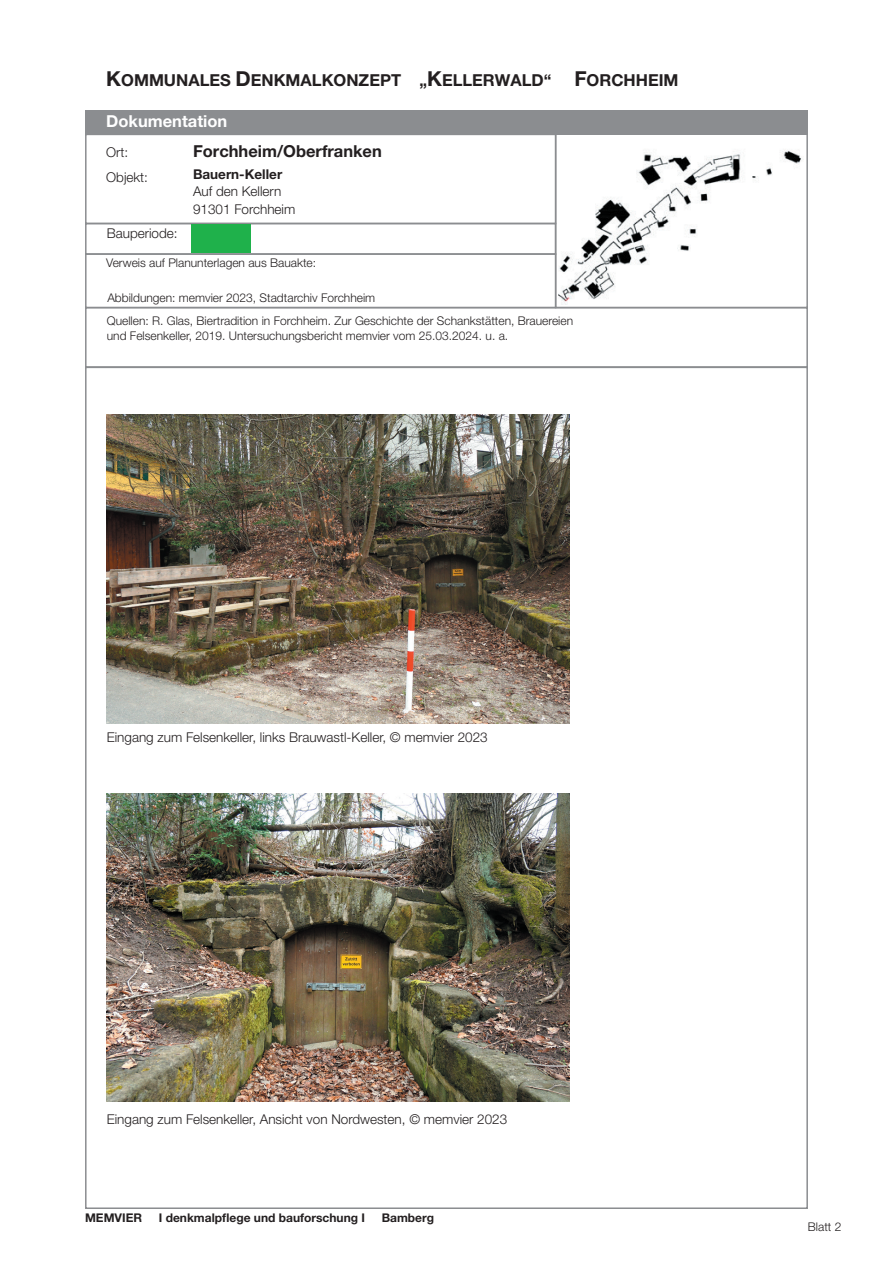
<style>
.page{position:relative;width:893px;height:1263px;background:#fff}
.page>*{position:absolute;margin:0;border:0;box-sizing:border-box;transform-origin:0 0}
.t1{font:700 16.5px "Helvetica Neue LT Pro";color:#231f20}
.t2{font:700 16.5px "Helvetica Neue LT Pro";color:#fff}
.t3{font:300 13.5px "Helvetica Neue LT Pro";color:#231f20}
.t4{font:700 13.5px "Helvetica Neue LT Pro";color:#231f20}
.t5{font:300 12px/14.4px "Helvetica Neue LT Pro";color:#231f20}
.t6{font:700 12px "Helvetica Neue LT Pro";color:#231f20}
.s1{font-size:20.7px}
</style>
<div class="page">
<div style="left:555px;top:133px;width:253px;height:175px;border:2px solid #8b8d90"></div>
<div style="left:85px;top:223px;width:471px;height:32px;border:2px solid #8b8d90"></div>
<div style="left:85px;top:111px;width:723px;height:24px;background:#8b8d90"></div>
<div style="left:85px;top:253px;width:471px;height:55px;border:2px solid #8b8d90"></div>
<div style="left:85px;top:307px;width:723px;height:61px;border:2px solid #8b8d90"></div>
<img style="left:558px;top:135px;width:246px;height:170px">
<div style="left:191px;top:224px;width:60px;height:29px;background:#1fb14b"></div>
<img style="left:107px;top:793px;width:463px;height:309px">
<img style="left:107px;top:415px;width:463px;height:308px">
<h1 class="t1" style="left:106px;top:70px;width:574px"><span class="s1">K</span>OMMUNALES <span class="s1">D</span>ENKMALKONZEPT „<span class="s1">K</span>ELLERWALD“ <span class="s1">F</span>ORCHHEIM</h1>
<h1 class="t2" style="left:106px;top:111px;width:122px">Dokumentation</h1>
<p class="t3" style="left:106px;top:144px;width:24px">Ort:</p>
<h1 class="t1" style="left:193px;top:141px;width:190px">Forchheim/Oberfranken</h1>
<p class="t3" style="left:106px;top:169px;width:43px">Objekt:</p>
<p class="t3" style="left:193px;top:201px;width:104px">91301 Forchheim</p>
<p class="t4" style="left:193px;top:166px;width:91px">Bauern-Keller</p>
<p class="t3" style="left:193px;top:182px;width:90px">Auf den Kellern</p>
<p class="t3" style="left:107px;top:225px;width:72px">Bauperiode:</p>
<p class="t5" style="left:106px;top:255px;width:211px">Verweis auf Planunterlagen aus Bauakte:</p>
<p class="t5" style="left:107px;top:290px;width:269px">Abbildungen: memvier 2023, Stadtarchiv Forchheim</p>
<p class="t5" style="left:107px;top:314px;width:468px">Quellen: R. Glas, Biertradition in Forchheim. Zur Geschichte der Schankstätten, Brauereien und Felsenkeller, 2019. Untersuchungsbericht memvier vom 25.03.2024. u. a.</p>
<p class="t3" style="left:107px;top:729px;width:382px">Eingang zum Felsenkeller, links Brauwastl-Keller, © memvier 2023</p>
<p class="t3" style="left:107px;top:1111px;width:402px">Eingang zum Felsenkeller, Ansicht von Nordwesten, © memvier 2023</p>
<p class="t6" style="left:85px;top:1210px;width:59px">MEMVIER</p>
<p class="t6" style="left:159px;top:1210px;width:208px">I denkmalpflege und bauforschung I</p>
<p class="t6" style="left:382px;top:1210px;width:54px">Bamberg</p>
<p class="t5" style="left:808px;top:1219px;width:35px">Blatt 2</p>
</div>
